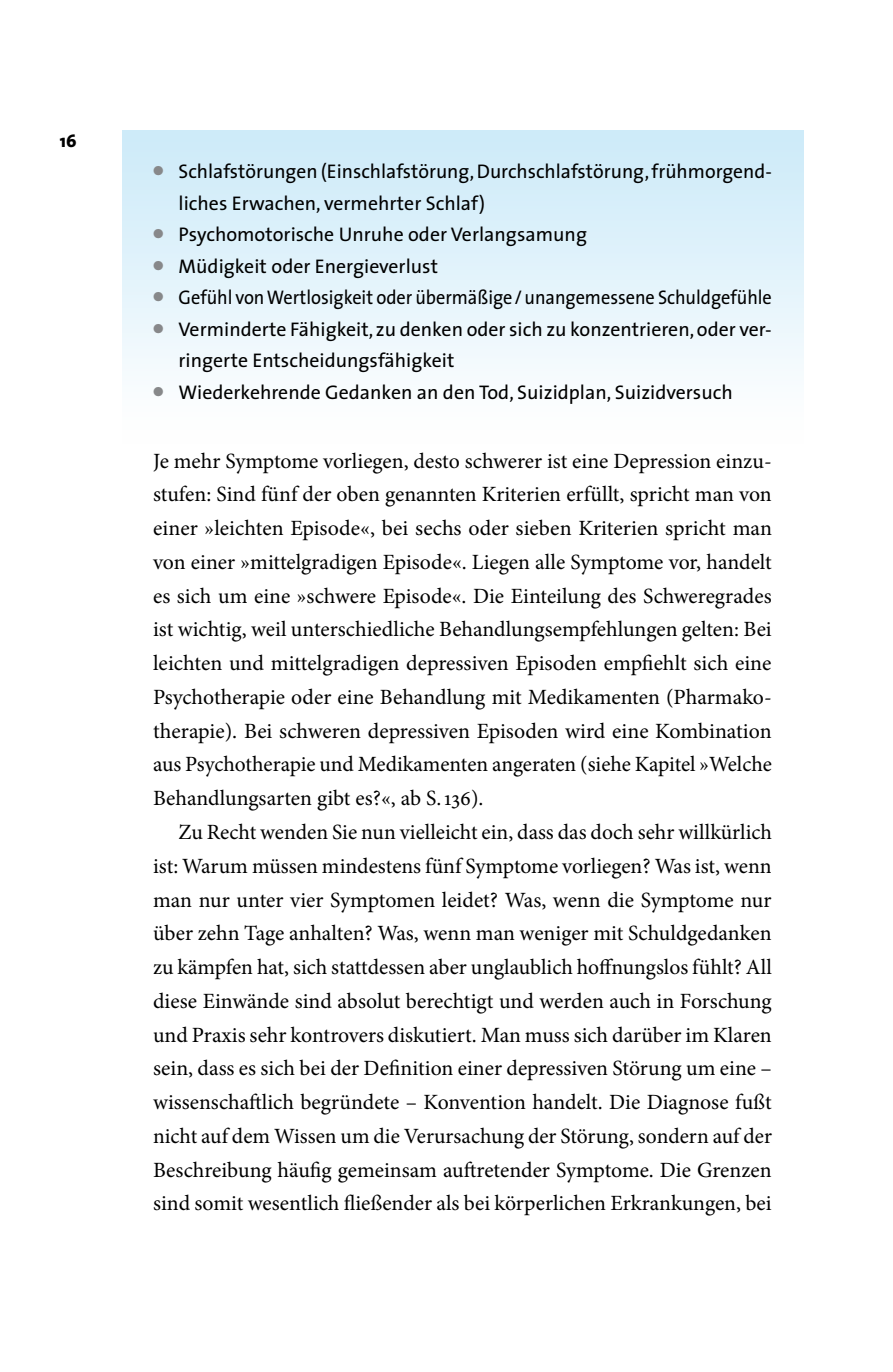
<style>
.page{position:relative;width:893px;height:1372px;background:#fff}
.page>*{position:absolute;margin:0;border:0;box-sizing:border-box;transform-origin:0 0}
.t1{font:21.82px/33.8px "Minion Pro";letter-spacing:-.005em;color:#000;text-align:justify}
.t2{font:19.8px/31.5px "The Sans";color:#000}
.t3{font:19.8px "The Sans";color:#000;scale:.93 1}
.t4{font:800 18px "The Sans";color:#000}
.s1{font-family:"The Sans Black Caps";font-size:24.75px;color:#87888a}
</style>
<div class="page">
<div style="left:122px;top:130px;width:682px;height:320px;background:linear-gradient(to bottom,#cbeaf8,#fff)"></div>
<p class="t4" style="left:60px;top:125px;width:18px">16</p>
<p class="t2" style="left:179px;top:155px;width:595px;text-indent:-26px"><span class="s1">•</span> Schlafstörungen (Einschlafstörung, Durchschlafstörung, frühmorgend&shy;liches Erwachen, vermehrter Schlaf)</p>
<p class="t2" style="left:153px;top:218px;width:435px"><span class="s1">•</span> Psychomotorische Unruhe oder Verlangsamung</p>
<p class="t2" style="left:153px;top:250px;width:286px"><span class="s1">•</span> Müdigkeit oder Energieverlust</p>
<p class="t3" style="left:153px;top:281px;width:667px"><span class="s1">•</span> Gefühl von Wertlosigkeit oder übermäßige/unangemessene Schuldgefühle</p>
<p class="t2" style="left:179px;top:313px;width:595px;text-indent:-26px"><span class="s1">•</span> Verminderte Fähigkeit, zu denken oder sich zu konzentrieren, oder ver&shy;ringerte Entscheidungsfähigkeit</p>
<p class="t2" style="left:153px;top:376px;width:581px"><span class="s1">•</span> Wiederkehrende Gedanken an den Tod, Suizidplan, Suizidversuch</p>
<p class="t1" style="left:153px;top:444px;width:620px">Je mehr Symptome vorliegen, desto schwerer ist eine Depression einzu&shy;stufen: Sind fünf der oben genannten Kriterien erfüllt, spricht man von einer »leichten Episode«, bei sechs oder sieben Kriterien spricht man von einer »mittelgradigen Episode«. Liegen alle Symptome vor, handelt es sich um eine »schwere Episode«. Die Einteilung des Schweregrades ist wichtig, weil unterschiedliche Behandlungsempfehlungen gelten: Bei leichten und mittelgradigen depressiven Episoden empfiehlt sich eine Psychotherapie oder eine Behandlung mit Medikamenten (Pharmako&shy;therapie). Bei schweren depressiven Episoden wird eine Kombination aus Psychotherapie und Medikamenten angeraten (siehe Kapitel »Welche Behandlungsarten gibt es?«, ab S.136).</p>
<p class="t1" style="left:153px;top:815px;width:620px;text-indent:26px">Zu Recht wenden Sie nun vielleicht ein, dass das doch sehr willkürlich ist: Warum müssen mindestens fünf Symptome vorliegen? Was ist, wenn man nur unter vier Symptomen leidet? Was, wenn die Symptome nur über zehn Tage anhalten? Was, wenn man weniger mit Schuldgedanken zu kämpfen hat, sich stattdessen aber unglaublich hoffnungslos fühlt? All diese Einwände sind absolut berechtigt und werden auch in Forschung und Praxis sehr kontrovers diskutiert. Man muss sich darüber im Klaren sein, dass es sich bei der Definition einer depressiven Störung um eine – wissenschaftlich begründete – Konvention handelt. Die Diagnose fußt nicht auf dem Wissen um die Verursachung der Störung, sondern auf der Beschreibung häufig gemeinsam auftretender Symptome. Die Grenzen sind somit wesentlich fließender als bei körperlichen Erkrankungen, bei</p>
</div>
